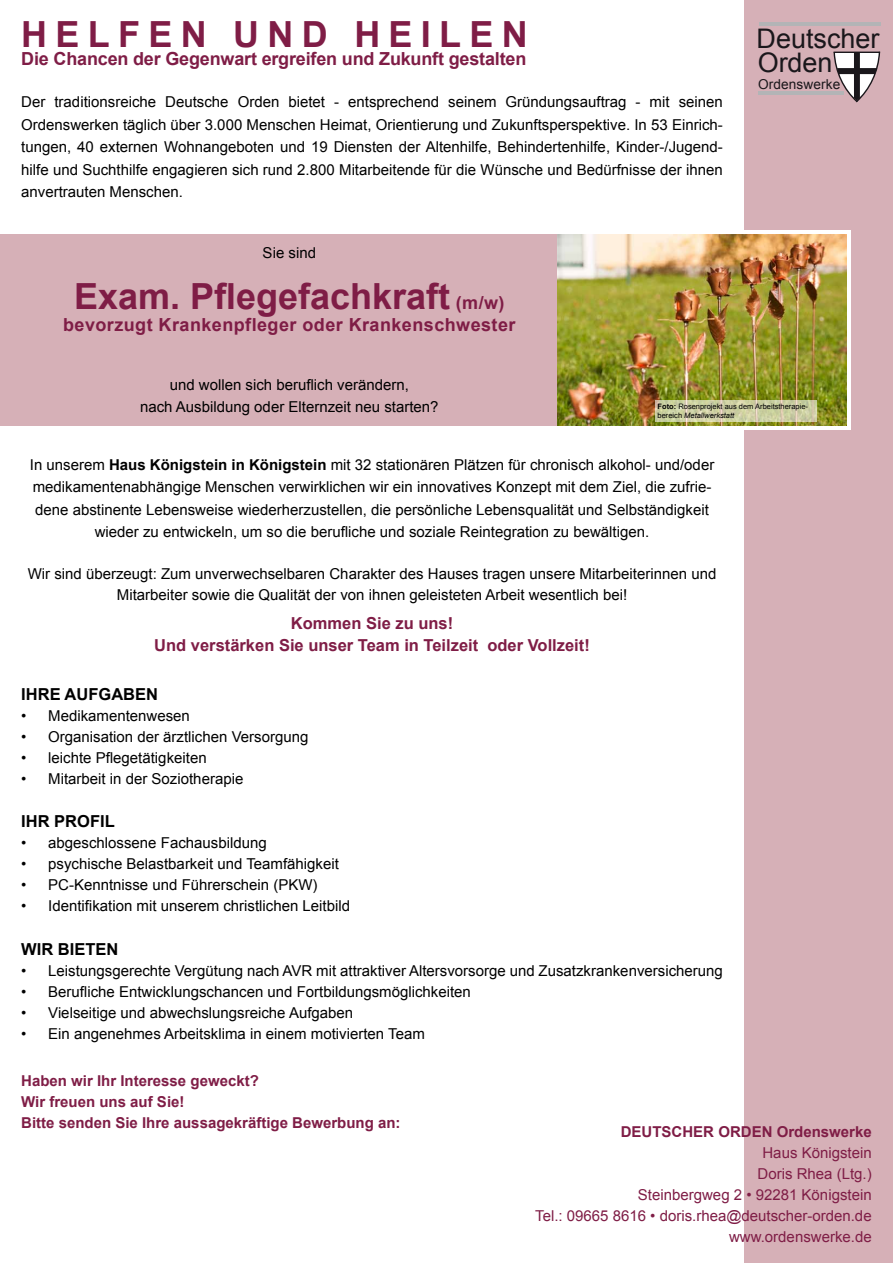
<style>
.page{position:relative;width:893px;height:1263px;background:#fff}
.page>*{position:absolute;margin:0;border:0;box-sizing:border-box;transform-origin:0 0}
.t1{font:700 36px "Arial";color:#7f1d46}
.t2{font:700 36px "Arial";letter-spacing:.23em;color:#7f1d46}
.t3{font:27px/23.4px "Arial";color:#1a171b}
.t4{font:700 18px "Arial";letter-spacing:-.01em;color:#7f1d46}
.t5{font:700 18px "Arial";letter-spacing:.025em;color:#7f1d46}
.t6{font:700 16.5px/22.5px "Arial";color:#7f1d46;text-align:center}
.t7{font:700 16.5px "Arial";color:#000}
.t8{font:15px/22.5px "Arial";color:#000;text-align:center}
.t9{font:15px/21px "Arial";color:#7f1d46;text-align:right}
.t10{font:700 15px/21px "Arial";color:#7f1d46}
.t11{font:13.65px "Arial";letter-spacing:.01em;color:#1a171b}
.t12{font:7.5px/9px "Arial";color:#000}
.s1{font-size:18px}
.s2{font-weight:700}
.s3{font-style:italic}
</style>
<div class="page">
<div style="left:744px;top:0;width:149px;height:1263px;background:#d6b0b7"></div>
<div style="left:0;top:230px;width:850px;height:200px;background:#fff"></div>
<div style="left:0;top:234px;width:846px;height:192px;background:#d6b0b7"></div>
<hr style="left:759px;top:22px;width:121px;height:3px;background:#b3b4b6">
<hr style="left:759px;top:91px;width:85px;height:3px;background:#b3b4b6">
<svg style="left:833px;top:52px;width:47px;height:50px"></svg>
<img style="left:557px;top:234px;width:289px;height:192px">
<svg style="left:655px;top:401px;width:161px;height:21px"></svg>
<h1 class="t2" style="left:21px;top:11px;width:508px">HELFEN UND HEILEN</h1>
<p class="t4" style="left:21px;top:47px;width:507px">Die Chancen der Gegenwart ergreifen und Zukunft gestalten</p>
<p class="t8" style="left:21px;top:91px;width:703px;text-align:justify">Der traditionsreiche Deutsche Orden bietet - entsprechend seinem Gründungsauftrag - mit seinen Ordenswerken täglich über 3.000 Menschen Heimat, Orientierung und Zukunftsperspektive. In 53 Einrich&shy;tungen, 40 externen Wohnangeboten und 19 Diensten der Altenhilfe, Behindertenhilfe, Kinder-/Jugend&shy;hilfe und Suchthilfe engagieren sich rund 2.800 Mitarbeitende für die Wünsche und Bedürfnisse der ihnen anvertrauten Menschen.</p>
<p class="t8" style="left:263px;top:242px;width:55px">Sie sind</p>
<h1 class="t1" style="left:74px;top:272px;width:432px">Exam. Pflegefachkraft <span class="s1">(m/w)</span></h1>
<p class="t5" style="left:63px;top:313px;width:454px">bevorzugt Krankenpfleger oder Krankenschwester</p>
<h2 class="t3" style="left:756px;top:27px;width:124px">Deutscher<br>Orden</h2>
<p class="t11" style="left:758px;top:75px;width:84px">Ordenswerke</p>
<p class="t8" style="left:140px;top:373px;width:300px">und wollen sich beruflich verändern,<br>nach Ausbildung oder Elternzeit neu starten?</p>
<p class="t12" style="left:658px;top:402px;width:152px"><span class="s2">Foto:</span> Rosenprojekt aus dem Arbeitstherapie&shy;bereich <span class="s3">Metallwerkstatt</span></p>
<p class="t8" style="left:30px;top:453px;width:686px">In unserem <span class="s2">Haus Königstein in Königstein</span> mit 32 stationären Plätzen für chronisch alkohol- und/oder medikamentenabhängige Menschen verwirklichen wir ein innovatives Konzept mit dem Ziel, die zufrie&shy;dene abstinente Lebensweise wiederherzustellen, die persönliche Lebensqualität und Selbständigkeit wieder zu entwickeln, um so die berufliche und soziale Reintegration zu bewältigen.</p>
<p class="t8" style="left:28px;top:563px;width:690px;line-height:21px">Wir sind überzeugt: Zum unverwechselbaren Charakter des Hauses tragen unsere Mitarbeiterinnen und<br>Mitarbeiter sowie die Qualität der von ihnen geleisteten Arbeit wesentlich bei!</p>
<p class="t6" style="left:154px;top:612px;width:437px">Kommen Sie zu uns!<br>Und verstärken Sie unser Team in Teilzeit oder Vollzeit!</p>
<p class="t7" style="left:21px;top:683px;width:138px">IHRE AUFGABEN</p>
<p class="t8" style="left:21px;top:704px;width:170px">• Medikamentenwesen</p>
<p class="t8" style="left:21px;top:725px;width:289px">• Organisation der ärztlichen Versorgung</p>
<p class="t8" style="left:21px;top:746px;width:187px">• leichte Pflegetätigkeiten</p>
<p class="t8" style="left:21px;top:767px;width:224px">• Mitarbeit in der Soziotherapie</p>
<p class="t7" style="left:21px;top:811px;width:95px">IHR PROFIL</p>
<p class="t8" style="left:21px;top:832px;width:247px">• abgeschlossene Fachausbildung</p>
<p class="t8" style="left:21px;top:853px;width:319px">• psychische Belastbarkeit und Teamfähigkeit</p>
<p class="t8" style="left:21px;top:874px;width:298px">• PC-Kenntnisse und Führerschein (PKW)</p>
<p class="t8" style="left:21px;top:895px;width:330px">• Identifikation mit unserem christlichen Leitbild</p>
<p class="t7" style="left:21px;top:938px;width:99px">WIR BIETEN</p>
<p class="t8" style="left:21px;top:959px;width:703px">• Leistungsgerechte Vergütung nach AVR mit attraktiver Altersvorsorge und Zusatzkrankenversicherung</p>
<p class="t8" style="left:21px;top:980px;width:451px">• Berufliche Entwicklungschancen und Fortbildungsmöglichkeiten</p>
<p class="t8" style="left:21px;top:1001px;width:333px">• Vielseitige und abwechslungsreiche Aufgaben</p>
<p class="t8" style="left:21px;top:1022px;width:405px">• Ein angenehmes Arbeitsklima in einem motivierten Team</p>
<p class="t10" style="left:21px;top:1070px;width:381px">Haben wir Ihr Interesse geweckt?<br>Wir freuen uns auf Sie!<br>Bitte senden Sie Ihre aussagekräftige Bewerbung an:</p>
<p class="t10" style="left:621px;top:1121px;width:252px">DEUTSCHER ORDEN Ordenswerke</p>
<p class="t9" style="left:535px;top:1142px;width:338px">Haus Königstein<br>Doris Rhea (Ltg.)<br>Steinbergweg 2 • 92281 Königstein<br>Tel.: 09665 8616 • doris.rhea@deutscher-orden.de www.ordenswerke.de</p>
</div>
